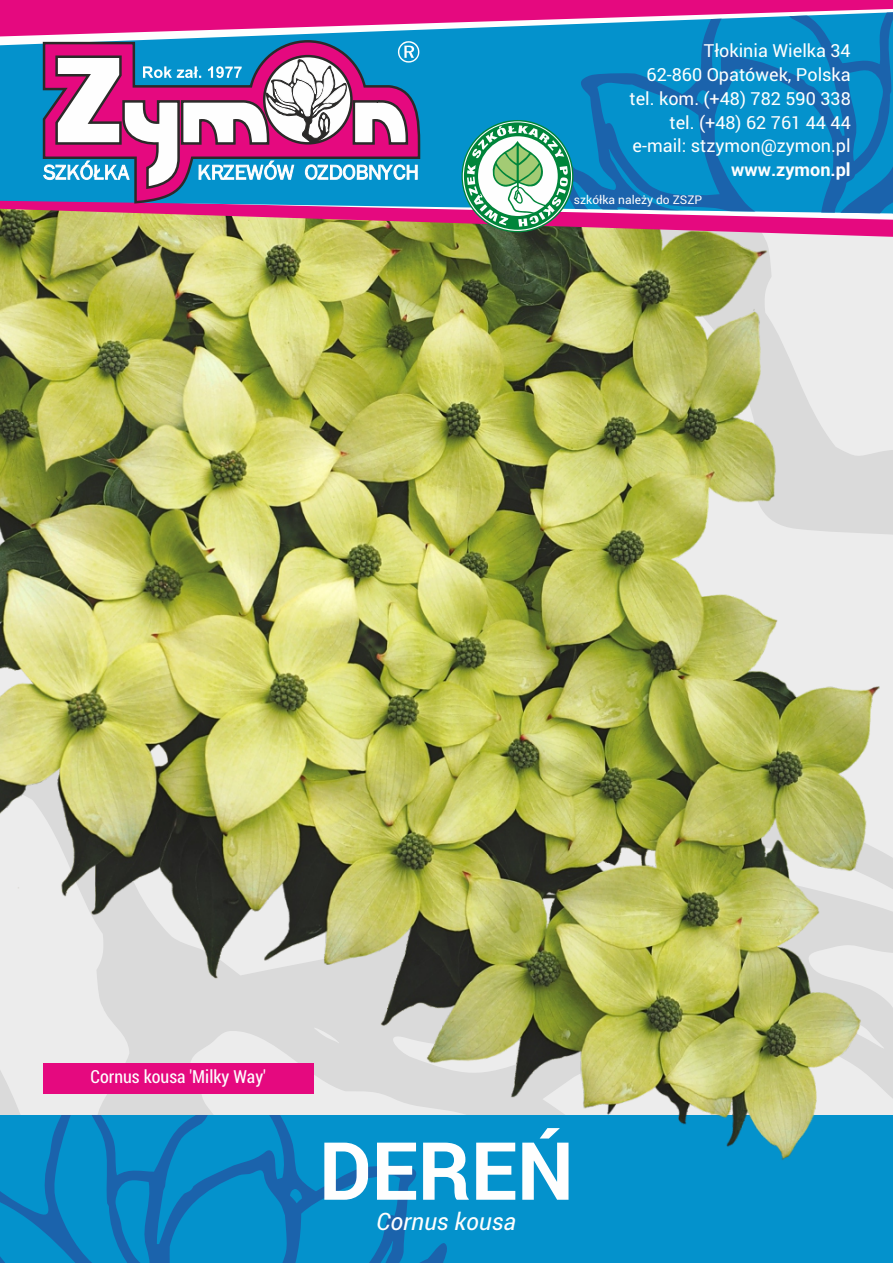
<style>
.page{position:relative;width:893px;height:1263px;background:#fff}
.page>*{position:absolute;margin:0;border:0;box-sizing:border-box;transform-origin:0 0}
.t1{font:700 80.4px "Roboto";color:#fefefe}
.t2{font:italic 24px "Roboto";color:#fefefe}
.t3{font:18px/23.7px "Roboto";color:#fefefe;text-align:right}
.t4{font:18px "Roboto Condensed";color:#fefefe}
.t5{font:700 18px "Roboto";color:#fefefe}
.t6{font:12px "Roboto";color:#fefefe}
</style>
<div class="page">
<div style="left:0;top:1115px;width:893px;height:148px;background:#0492cc"></div>
<svg style="left:0;top:1184px;width:447px;height:79px"></svg>
<img style="left:0;top:239px;width:893px;height:945px">
<svg style="left:0;top:0;width:893px;height:239px;background:#667daf"></svg>
<div style="left:43px;top:1063px;width:271px;height:31px;background:#e5097f"></div>
<p class="t3" style="left:630px;top:39px;width:223px">Tłokinia Wielka 34<br>62-860 Opatówek, Polska tel. kom. (+48) 782 590 338 tel. (+48) 62 761 44 44 e-mail: stzymon@zymon.pl</p>
<p class="t5" style="left:731px;top:157px;width:121px">www.zymon.pl</p>
<p class="t6" style="left:574px;top:191px;width:130px">szkółka należy do ZSZP</p>
<p class="t4" style="left:91px;top:1064px;width:177px">Cornus kousa 'Milky Way'</p>
<h1 class="t1" style="left:319px;top:1115px;width:256px">DEREŃ</h1>
<h2 class="t2" style="left:376px;top:1205px;width:141px">Cornus kousa</h2>
</div>
